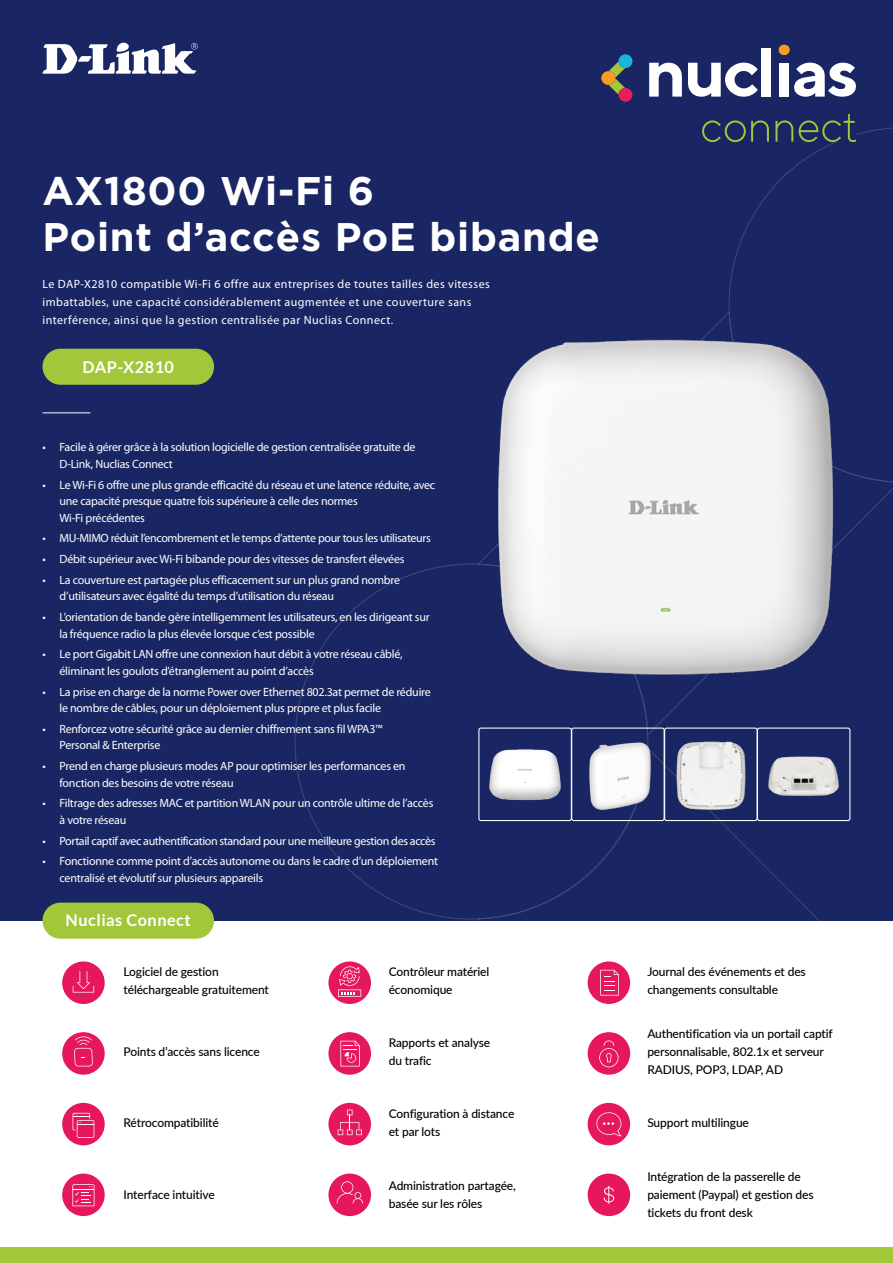
<style>
.page{position:relative;width:893px;height:1263px;background:#fff}
.page>*{position:absolute;margin:0;border:0;box-sizing:border-box;transform-origin:0 0}
.t1{font:700 39.9px "Gotham";letter-spacing:.02em;color:#fff}
.t2{font:700 16.35px "Lato";letter-spacing:.03em;color:#fff}
.t3{font:12px/16.5px "Myriad Pro";letter-spacing:-.02em;color:#fff}
.Paragraph_Style_1{font:500 12px/18px "Lato";letter-spacing:-.01em;color:#000}
.t4{font:12px/18px "Myriad Pro";letter-spacing:.035em;color:#fff}
</style>
<div class="page">
<div style="left:0;top:1248px;width:893px;height:15px;background:#a2c73a"></div>
<div style="left:0;top:0;width:893px;height:921px;background:#1a2663"></div>
<svg style="left:479px;top:746px;width:372px;height:175px"></svg>
<svg style="left:294px;top:563px;width:354px;height:357px"></svg>
<svg style="left:727px;top:127px;width:166px;height:356px"></svg>
<hr style="left:43px;top:412px;width:47px;height:1px;background:#fff">
<div style="left:43px;top:349px;width:171px;height:36px;background:#a2c73a;border-radius:18px"></div>
<div style="left:62px;top:961px;width:43px;height:43px;background:#e6175c;border-radius:50%"></div>
<svg style="left:73px;top:971px;width:21px;height:21px"></svg>
<div style="left:588px;top:961px;width:42px;height:43px;background:#e6175c;border-radius:50%"></div>
<svg style="left:600px;top:970px;width:19px;height:25px"></svg>
<div style="left:328px;top:961px;width:43px;height:43px;background:#e6175c;border-radius:50%"></div>
<svg style="left:338px;top:966px;width:23px;height:31px"></svg>
<div style="left:62px;top:1032px;width:43px;height:43px;background:#e6175c;border-radius:50%"></div>
<svg style="left:74px;top:1036px;width:19px;height:30px"></svg>
<div style="left:328px;top:1032px;width:43px;height:43px;background:#e6175c;border-radius:50%"></div>
<svg style="left:340px;top:1041px;width:20px;height:25px"></svg>
<div style="left:588px;top:1032px;width:42px;height:43px;background:#e6175c;border-radius:50%"></div>
<svg style="left:599px;top:1040px;width:19px;height:27px"></svg>
<div style="left:62px;top:1103px;width:43px;height:42px;background:#e6175c;border-radius:50%"></div>
<svg style="left:73px;top:1113px;width:21px;height:25px"></svg>
<div style="left:328px;top:1103px;width:43px;height:42px;background:#e6175c;border-radius:50%"></div>
<svg style="left:338px;top:1109px;width:24px;height:26px"></svg>
<div style="left:588px;top:1103px;width:42px;height:42px;background:#e6175c;border-radius:50%"></div>
<svg style="left:596px;top:1112px;width:26px;height:24px"></svg>
<div style="left:62px;top:1173px;width:43px;height:43px;background:#e6175c;border-radius:50%"></div>
<svg style="left:72px;top:1184px;width:22px;height:22px"></svg>
<div style="left:328px;top:1173px;width:43px;height:43px;background:#e6175c;border-radius:50%"></div>
<svg style="left:337px;top:1181px;width:26px;height:22px"></svg>
<div style="left:588px;top:1173px;width:42px;height:43px;background:#e6175c;border-radius:50%"></div>
<svg style="left:604px;top:1186px;width:10px;height:18px"></svg>
<div style="left:601px;top:43px;width:255px;height:99px;background:#1a2663"></div>
<svg style="left:601px;top:54px;width:31px;height:48px"></svg>
<svg style="left:649px;top:63px;width:33px;height:34px"></svg>
<svg style="left:688px;top:63px;width:70px;height:34px"></svg>
<div style="left:762px;top:48px;width:9px;height:49px;background:#fff"></div>
<div style="left:779px;top:63px;width:10px;height:34px;background:#fff"></div>
<svg style="left:794px;top:63px;width:62px;height:34px"></svg>
<svg style="left:702px;top:120px;width:67px;height:22px"></svg>
<svg style="left:775px;top:120px;width:18px;height:22px"></svg>
<svg style="left:799px;top:114px;width:57px;height:28px"></svg>
<svg style="left:778px;top:44px;width:12px;height:12px"></svg>
<svg style="left:42px;top:42px;width:156px;height:32px"></svg>
<img style="left:486px;top:746px;width:78px;height:58px">
<div style="left:478px;top:727px;width:94px;height:94px;border:1px solid #fff;border-radius:2px"></div>
<img style="left:585px;top:739px;width:69px;height:75px">
<div style="left:571px;top:727px;width:94px;height:94px;border:1px solid #fff;border-radius:2px"></div>
<img style="left:671px;top:741px;width:79px;height:74px">
<div style="left:664px;top:727px;width:94px;height:94px;border:1px solid #fff;border-radius:2px"></div>
<img style="left:763px;top:751px;width:81px;height:50px">
<div style="left:757px;top:727px;width:93px;height:94px;border:1px solid #fff;border-radius:2px"></div>
<img style="left:478px;top:320px;width:375px;height:374px">
<div style="left:43px;top:903px;width:171px;height:36px;background:#a2c73a;border-radius:18px"></div>
<p class="t1" style="left:43px;top:167px;width:333px">AX1800 Wi-Fi 6</p>
<p class="t1" style="left:43px;top:214px;width:559px">Point d’accès PoE bibande</p>
<p class="t4" style="left:43px;top:274px;width:449px">Le DAP-X2810 compatible Wi-Fi 6 offre aux entreprises de toutes tailles des vitesses imbattables, une capacité considérablement augmentée et une couverture sans interférence, ainsi que la gestion centralisée par Nuclias Connect.</p>
<p class="t2" style="left:82px;top:357px;width:93px">DAP-X2810</p>
<p class="t3" style="left:60px;top:439px;width:358px;text-indent:-17px">• Facile à gérer grâce à la solution logicielle de gestion centralisée gratuite de<br>D-Link, Nuclias Connect</p>
<p class="t3" style="left:60px;top:476px;width:377px;text-indent:-17px">• Le Wi-Fi 6 offre une plus grande efficacité du réseau et une latence réduite, avec une capacité presque quatre fois supérieure à celle des normes<br>Wi-Fi précédentes</p>
<p class="t3" style="left:43px;top:530px;width:390px">• MU-MIMO réduit l’encombrement et le temps d’attente pour tous les utilisateurs</p>
<p class="t3" style="left:43px;top:550px;width:364px">• Débit supérieur avec Wi-Fi bibande pour des vitesses de transfert élevées</p>
<p class="t3" style="left:60px;top:571px;width:342px;text-indent:-17px">• La couverture est partagée plus efficacement sur un plus grand nombre d’utilisateurs avec égalité du temps d’utilisation du réseau</p>
<p class="t3" style="left:60px;top:609px;width:372px;text-indent:-17px">• L’orientation de bande gère intelligemment les utilisateurs, en les dirigeant sur la fréquence radio la plus élevée lorsque c’est possible</p>
<p class="t3" style="left:60px;top:646px;width:345px;text-indent:-17px">• Le port Gigabit LAN offre une connexion haut débit à votre réseau câblé, éliminant les goulots d’étranglement au point d’accès</p>
<p class="t3" style="left:60px;top:683px;width:373px;text-indent:-17px">• La prise en charge de la norme Power over Ethernet 802.3at permet de réduire le nombre de câbles, pour un déploiement plus propre et plus facile</p>
<p class="t3" style="left:60px;top:720px;width:325px;text-indent:-17px">• Renforcez votre sécurité grâce au dernier chiffrement sans fil WPA3™<br>Personal &amp; Enterprise</p>
<p class="t3" style="left:60px;top:758px;width:348px;text-indent:-17px">• Prend en charge plusieurs modes AP pour optimiser les performances en fonction des besoins de votre réseau</p>
<p class="t3" style="left:60px;top:795px;width:375px;text-indent:-17px">• Filtrage des adresses MAC et partition WLAN pour un contrôle ultime de l’accès à votre réseau</p>
<p class="t3" style="left:43px;top:832px;width:395px">• Portail captif avec authentification standard pour une meilleure gestion des accès</p>
<p class="t3" style="left:60px;top:853px;width:380px;text-indent:-17px">• Fonctionne comme point d’accès autonome ou dans le cadre d’un déploiement centralisé et évolutif sur plusieurs appareils</p>
<p class="t2" style="left:66px;top:911px;width:127px">Nuclias Connect</p>
<p class="Paragraph_Style_1" style="left:124px;top:962px;width:147px">Logiciel de gestion téléchargeable gratuitement</p>
<p class="Paragraph_Style_1" style="left:389px;top:962px;width:102px">Contrôleur matériel économique</p>
<p class="Paragraph_Style_1" style="left:647px;top:962px;width:160px">Journal des événements et des changements consultable</p>
<p class="Paragraph_Style_1" style="left:124px;top:1042px;width:138px">Points d’accès sans licence</p>
<p class="Paragraph_Style_1" style="left:389px;top:1033px;width:103px">Rapports et analyse du trafic</p>
<p class="Paragraph_Style_1" style="left:647px;top:1024px;width:187px">Authentification via un portail captif personnalisable, 802.1x et serveur<br>RADIUS, POP3, LDAP, AD</p>
<p class="Paragraph_Style_1" style="left:389px;top:1104px;width:127px">Configuration à distance et par lots</p>
<p class="Paragraph_Style_1" style="left:124px;top:1113px;width:97px">Rétrocompatibilité</p>
<p class="Paragraph_Style_1" style="left:647px;top:1113px;width:103px">Support multilingue</p>
<p class="Paragraph_Style_1" style="left:124px;top:1185px;width:93px">Interface intuitive</p>
<p class="Paragraph_Style_1" style="left:389px;top:1176px;width:129px">Administration partagée, basée sur les rôles</p>
<p class="Paragraph_Style_1" style="left:647px;top:1167px;width:168px">Intégration de la passerelle de paiement (Paypal) et gestion des tickets du front desk</p>
</div>
